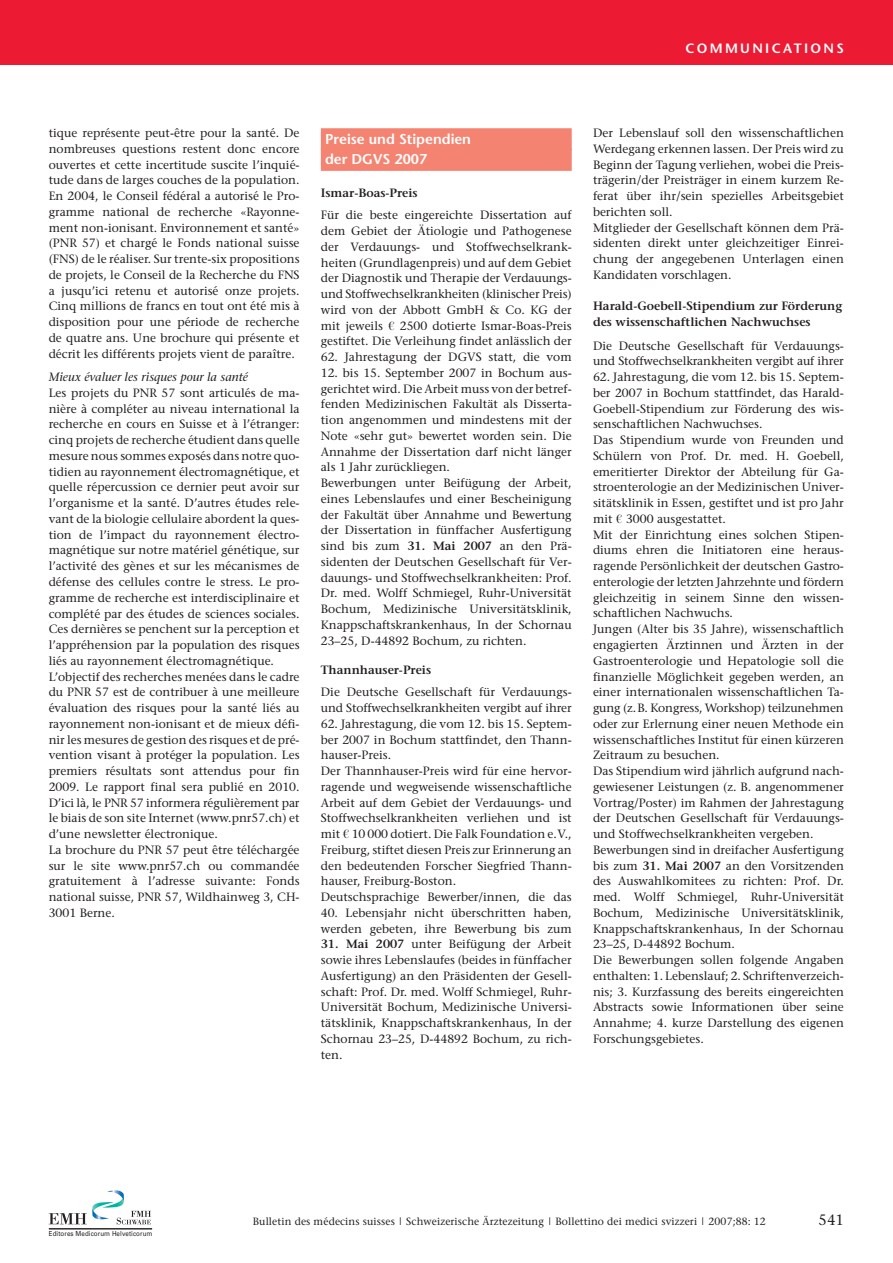
<style>
.page{position:relative;width:893px;height:1263px;background:#fff}
.page>*{position:absolute;margin:0;border:0;box-sizing:border-box;transform-origin:0 0}
.t1{font:15px "Stone Serif";color:#231f20}
.t2{font:600 14.25px/20.1px "Stone Sans";color:#fff}
.t3{font:600 13.5px "Stone Sans";letter-spacing:.17em;color:#fff}
.t4{font:12px/15.8px "Stone Serif";color:#231f20}
.t5{font:600 12px/15.8px "Stone Serif";color:#231f20}
.t6{font:italic 12px "Stone Serif";color:#231f20}
.t7{font:10.5px "Stone Serif";letter-spacing:.01em;color:#231f20}
.t8{font:6.9px "Univers";letter-spacing:.015em;color:#231f20;scale:.9 1}
.s1{font-family:"Linotype Euro Font Ato F"}
.s2{font-weight:600}
</style>
<div class="page">
<div style="left:321px;top:128px;width:251px;height:23px;background:#f48471"></div>
<div style="left:321px;top:148px;width:251px;height:23px;background:#f48471"></div>
<svg style="left:49px;top:1190px;width:102px;height:34px"></svg>
<hr style="left:49px;top:1228px;width:103px;height:1px;background:#231f20">
<div style="left:0;top:0;width:893px;height:64px;background:#ed1a33"></div>
<p class="t3" style="left:685px;top:42px;width:160px">COMMUNICATIONS</p>
<p class="t4" style="left:49px;top:126px;width:252px;text-align:justify">tique représente peut-être pour la santé. De nombreuses questions restent donc encore ouvertes et cette incertitude suscite l’inquié&shy;tude dans de larges couches de la population.<br>En 2004, le Conseil fédéral a autorisé le Pro&shy;gramme national de recherche «Rayonne&shy;ment non-ionisant. Environnement et santé» (PNR 57) et chargé le Fonds national suisse (FNS) de le réaliser. Sur trente-six propositions de projets, le Conseil de la Recherche du FNS a jusqu’ici retenu et autorisé onze projets.<br>Cinq millions de francs en tout ont été mis à disposition pour une période de recherche de quatre ans. Une brochure qui présente et décrit les différents projets vient de paraître.</p>
<p class="t6" style="left:49px;top:372px;width:201px">Mieux évaluer les risques pour la santé</p>
<p class="t4" style="left:49px;top:386px;width:252px">Les projets du PNR 57 sont articulés de ma&shy;nière à compléter au niveau international la recherche en cours en Suisse et à l’étranger: cinq projets de recherche étudient dans quelle mesure nous sommes exposés dans notre quo&shy;tidien au rayonnement électromagnétique, et quelle répercussion ce dernier peut avoir sur l’organisme et la santé. D’autres études rele&shy;vant de la biologie cellulaire abordent la ques&shy;tion de l’impact du rayonnement électro&shy;magnétique sur notre matériel génétique, sur l’activité des gènes et sur les mécanismes de défense des cellules contre le stress. Le pro&shy;gramme de recherche est interdisciplinaire et complété par des études de sciences sociales.<br>Ces dernières se penchent sur la perception et l’appréhension par la population des risques liés au rayonnement électromagnétique.<br>L’objectif des recherches menées dans le cadre du PNR 57 est de contribuer à une meilleure évaluation des risques pour la santé liés au rayonnement non-ionisant et de mieux défi&shy;nir les mesures de gestion des risques et de pré&shy;vention visant à protéger la population. Les premiers résultats sont attendus pour fin 2009. Le rapport final sera publié en 2010.<br>D’ici là, le PNR 57 informera régulièrement par le biais de son site Internet (www.pnr57.ch) et d’une newsletter électronique.<br>La brochure du PNR 57 peut être téléchargée sur le site www.pnr57.ch ou commandée gratuitement à l’adresse suivante: Fonds national suisse, PNR 57, Wildhainweg 3, CH-3001 Berne.</p>
<p class="t2" style="left:325px;top:131px;width:148px">Preise und Stipendien der DGVS 2007</p>
<p class="t5" style="left:321px;top:186px;width:98px">Ismar-Boas-Preis</p>
<p class="t4" style="left:321px;top:208px;width:252px;text-align:justify">Für die beste eingereichte Dissertation auf dem Gebiet der Ätiologie und Pathogenese der Verdauungs- und Stoffwechselkrank&shy;heiten (Grundlagenpreis) und auf dem Gebiet der Diagnostik und Therapie der Verdauungs&shy;und Stoffwechselkrankheiten (klinischer Preis) wird von der Abbott GmbH &amp; Co. KG der mit jeweils <span class="s1">R</span> 2500 dotierte Ismar-Boas-Preis gestiftet. Die Verleihung findet anlässlich der</p>
<p class="t4" style="left:321px;top:350px;width:252px">62. Jahrestagung der DGVS statt, die vom</p>
<p class="t4" style="left:321px;top:366px;width:252px">12. bis 15. September 2007 in Bochum aus&shy;gerichtet wird. Die Arbeit muss von der betref&shy;fenden Medizinischen Fakultät als Disserta&shy;tion angenommen und mindestens mit der Note «sehr gut» bewertet worden sein. Die Annahme der Dissertation darf nicht länger als 1 Jahr zurückliegen.<br>Bewerbungen unter Beifügung der Arbeit, eines Lebenslaufes und einer Bescheinigung der Fakultät über Annahme und Bewertung der Dissertation in fünffacher Ausfertigung sind bis zum <span class="s2">31. Mai 2007</span> an den Prä&shy;sidenten der Deutschen Gesellschaft für Ver&shy;dauungs- und Stoffwechselkrankheiten: Prof.<br>Dr. med. Wolff Schmiegel, Ruhr-Universität Bochum, Medizinische Universitätsklinik, Knappschaftskrankenhaus, In der Schornau 23–25, D-44892 Bochum, zu richten.</p>
<p class="t5" style="left:321px;top:663px;width:112px">Thannhauser-Preis</p>
<p class="t4" style="left:321px;top:685px;width:252px">Die Deutsche Gesellschaft für Verdauungs&shy;und Stoffwechselkrankheiten vergibt auf ihrer</p>
<p class="t4" style="left:321px;top:717px;width:252px">62. Jahrestagung, die vom 12. bis 15. Septem&shy;ber 2007 in Bochum stattfindet, den Thann&shy;hauser-Preis.<br>Der Thannhauser-Preis wird für eine hervor&shy;ragende und wegweisende wissenschaftliche Arbeit auf dem Gebiet der Verdauungs- und Stoffwechselkrankheiten verliehen und ist mit <span class="s1">R</span> 10 000 dotiert. Die Falk Foundation e.V., Freiburg, stiftet diesen Preis zur Erinnerung an den bedeutenden Forscher Siegfried Thann&shy;hauser, Freiburg-Boston.<br>Deutschsprachige Bewerber/innen, die das</p>
<p class="t4" style="left:321px;top:906px;width:252px">40. Lebensjahr nicht überschritten haben, werden gebeten, ihre Bewerbung bis zum</p>
<p class="t4" style="left:321px;top:937px;width:252px;text-align:justify"><span class="s2">31. Mai 2007</span> unter Beifügung der Arbeit sowie ihres Lebenslaufes (beides in fünffacher Ausfertigung) an den Präsidenten der Gesell&shy;schaft: Prof. Dr. med. Wolff Schmiegel, Ruhr-Universität Bochum, Medizinische Universi&shy;tätsklinik, Knappschaftskrankenhaus, In der Schornau 23–25, D-44892 Bochum, zu rich&shy;ten.</p>
<p class="t4" style="left:593px;top:126px;width:252px">Der Lebenslauf soll den wissenschaftlichen Werdegang erkennen lassen. Der Preis wird zu Beginn der Tagung verliehen, wobei die Preis&shy;trägerin/der Preisträger in einem kurzem Re&shy;ferat über ihr/sein spezielles Arbeitsgebiet berichten soll.<br>Mitglieder der Gesellschaft können dem Prä&shy;sidenten direkt unter gleichzeitiger Einrei&shy;chung der angegebenen Unterlagen einen Kandidaten vorschlagen.</p>
<p class="t5" style="left:593px;top:299px;width:251px">Harald-Goebell-Stipendium zur Förderung des wissenschaftlichen Nachwuchses</p>
<p class="t4" style="left:593px;top:339px;width:252px">Die Deutsche Gesellschaft für Verdauungs&shy;und Stoffwechselkrankheiten vergibt auf ihrer</p>
<p class="t4" style="left:593px;top:370px;width:252px">62. Jahrestagung, die vom 12. bis 15. Septem&shy;ber 2007 in Bochum stattfindet, das Harald-Goebell-Stipendium zur Förderung des wis&shy;senschaftlichen Nachwuchses.<br>Das Stipendium wurde von Freunden und Schülern von Prof. Dr. med. H. Goebell, emeritierter Direktor der Abteilung für Ga&shy;stroenterologie an der Medizinischen Univer&shy;sitätsklinik in Essen, gestiftet und ist pro Jahr mit <span class="s1">R</span> 3000 ausgestattet.<br>Mit der Einrichtung eines solchen Stipen&shy;diums ehren die Initiatoren eine heraus&shy;ragende Persönlichkeit der deutschen Gastro&shy;enterologie der letzten Jahrzehnte und fördern gleichzeitig in seinem Sinne den wissen&shy;schaftlichen Nachwuchs.<br>Jungen (Alter bis 35 Jahre), wissenschaftlich engagierten Ärztinnen und Ärzten in der Gastroenterologie und Hepatologie soll die finanzielle Möglichkeit gegeben werden, an einer internationalen wissenschaftlichen Ta&shy;gung (z.B. Kongress, Workshop) teilzunehmen oder zur Erlernung einer neuen Methode ein wissenschaftliches Institut für einen kürzeren Zeitraum zu besuchen.<br>Das Stipendium wird jährlich aufgrund nach&shy;gewiesener Leistungen (z. B. angenommener Vortrag/Poster) im Rahmen der Jahrestagung der Deutschen Gesellschaft für Verdauungs&shy;und Stoffwechselkrankheiten vergeben.<br>Bewerbungen sind in dreifacher Ausfertigung bis zum <span class="s2">31. Mai 2007</span> an den Vorsitzenden des Auswahlkomitees zu richten: Prof. Dr. med. Wolff Schmiegel, Ruhr-Universität Bochum, Medizinische Universitätsklinik, Knappschaftskrankenhaus, In der Schornau 23–25, D-44892 Bochum.<br>Die Bewerbungen sollen folgende Angaben enthalten: 1. Lebenslauf; 2. Schriftenverzeich&shy;nis; 3. Kurzfassung des bereits eingereichten Abstracts sowie Informationen über seine Annahme; 4. kurze Darstellung des eigenen Forschungsgebietes.</p>
<p class="t8" style="left:49px;top:1229px;width:117px">Editores Medicorum Helveticorum</p>
<p class="t7" style="left:253px;top:1217px;width:515px">Bulletin des médecins suisses | Schweizerische Ärztezeitung | Bollettino dei medici svizzeri | 2007;88: 12</p>
<p class="t1" style="left:818px;top:1213px;width:27px">541</p>
</div>
